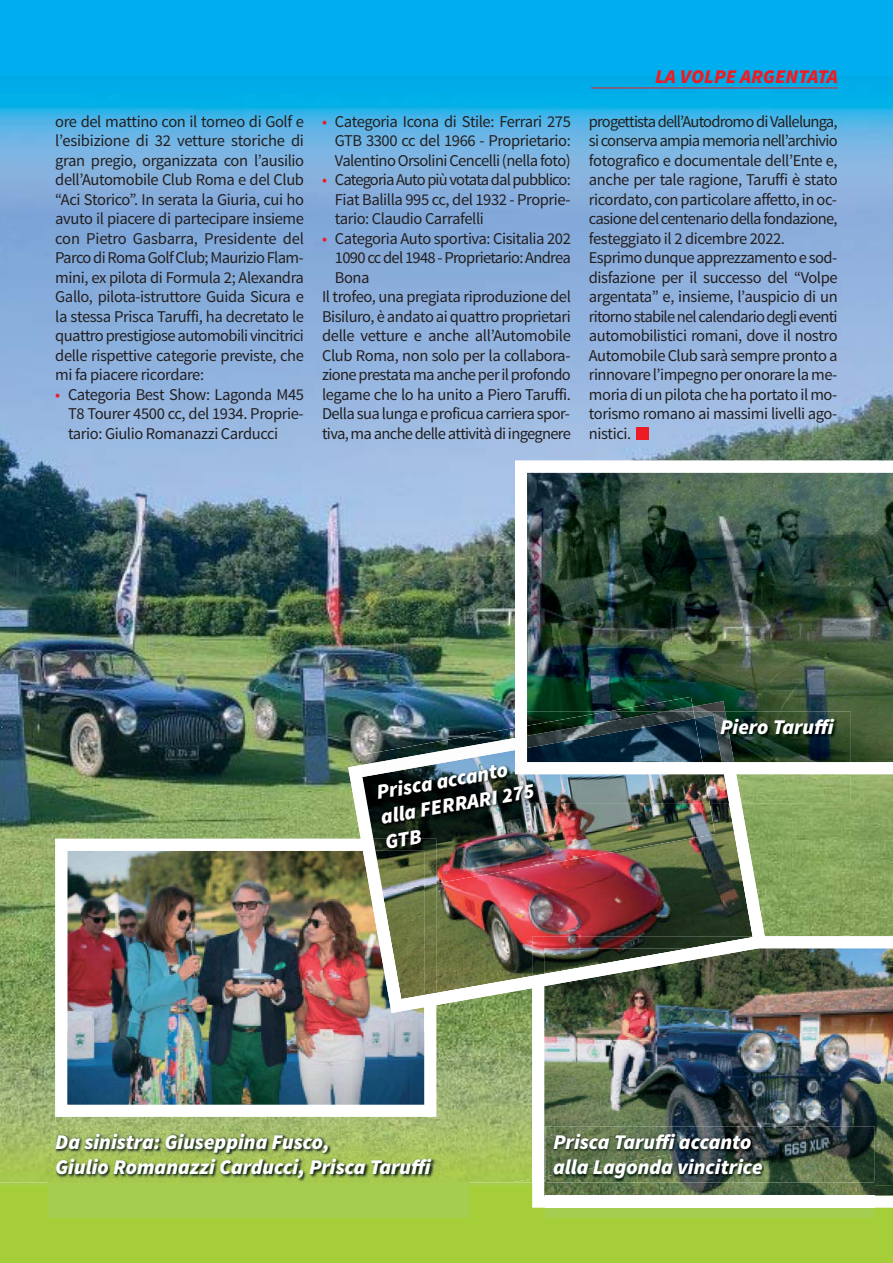
<style>
.page{position:relative;width:893px;height:1263px;background:#fff}
.page>*{position:absolute;margin:0;border:0;box-sizing:border-box;transform-origin:0 0}
.t1{font:italic 900 21px/25.2px "Source Sans Pro";color:#fff}
.t2{font:italic 900 19.5px "Source Sans Pro";color:#ed1c24}
.t3{font:16.5px/19.5px "Source Sans Pro";letter-spacing:-.03em;color:#231f20;text-align:justify}
.s1{color:#ed1c24}
</style>
<div class="page">
<img style="left:0;top:215px;width:893px;height:818px">
<div style="left:0;top:0;width:893px;height:84px;background:#00aeef"></div>
<svg style="left:0;top:84px;width:893px;height:131px;background:#5fb1e2"></svg>
<hr style="left:591px;top:88px;width:247px;height:1px;background:#ed1c24">
<div style="left:0;top:1183px;width:893px;height:80px;background:#a6ce39"></div>
<img style="left:0;top:1033px;width:532px;height:152px">
<svg style="left:506px;top:1182px;width:26px;height:1px"></svg>
<img style="left:510px;top:1179px;width:22px;height:3px">
<div style="left:636px;top:427px;width:13px;height:13px;background:#ed1c24"></div>
<img style="left:55px;top:839px;width:381px;height:278px">
<img style="left:532px;top:936px;width:361px;height:272px">
<img style="left:49px;top:1126px;width:420px;height:92px">
<img style="left:546px;top:1126px;width:329px;height:92px">
<img style="left:546px;top:1182px;width:329px;height:1px">
<img style="left:546px;top:1154px;width:129px;height:28px">
<img style="left:348px;top:701px;width:419px;height:312px">
<img style="left:515px;top:461px;width:378px;height:313px">
<img style="left:741px;top:774px;width:110px;height:29px">
<img style="left:715px;top:774px;width:9px;height:29px">
<img style="left:724px;top:774px;width:17px;height:29px">
<img style="left:734px;top:712px;width:117px;height:50px">
<img style="left:695px;top:712px;width:39px;height:50px">
<img style="left:715px;top:762px;width:136px;height:12px">
<img style="left:359px;top:728px;width:156px;height:49px">
<img style="left:362px;top:750px;width:353px;height:133px">
<img style="left:375px;top:885px;width:49px;height:8px">
<img style="left:373px;top:839px;width:63px;height:46px">
<img style="left:360px;top:738px;width:155px;height:39px">
<img style="left:515px;top:726px;width:190px;height:48px">
<img style="left:607px;top:697px;width:86px;height:15px">
<img style="left:664px;top:707px;width:30px;height:5px">
<img style="left:527px;top:774px;width:183px;height:29px">
<img style="left:527px;top:712px;width:168px;height:6px">
<img style="left:527px;top:718px;width:175px;height:44px">
<p class="t3" style="left:55px;top:113px;width:250px">ore del mattino con il torneo di Golf e l’esibizione di 32 vetture storiche di gran pregio, organizzata con l’ausilio dell’Automobile Club Roma e del Club “Aci Storico”. In serata la Giuria, cui ho avuto il piacere di partecipare insieme con Pietro Gasbarra, Presidente del Parco di Roma Golf Club; Maurizio Flam&shy;mini, ex pilota di Formula 2; Alexandra Gallo, pilota-istruttore Guida Sicura e la stessa Prisca Taruffi, ha decretato le quattro prestigiose automobili vincitrici delle rispettive categorie previste, che mi fa piacere ricordare:</p>
<p class="t3" style="left:68px;top:386px;width:238px;text-indent:-13px"><span class="s1">•</span> Categoria Best Show: Lagonda M45<br>T8 Tourer 4500 cc, del 1934. Proprie&shy;tario: Giulio Romanazzi Carducci</p>
<p class="t3" style="left:335px;top:113px;width:238px;text-indent:-13px"><span class="s1">•</span> Categoria Icona di Stile: Ferrari 275<br>GTB 3300 cc del 1966 - Proprietario:<br>Valentino Orsolini Cencelli (nella foto)</p>
<p class="t3" style="left:335px;top:172px;width:237px;text-indent:-13px"><span class="s1">•</span> Categoria Auto più votata dal pubblico:<br>Fiat Balilla 995 cc, del 1932 - Proprie&shy;tario: Claudio Carrafelli</p>
<p class="t3" style="left:322px;top:230px;width:250px"><span class="s1">•</span> Categoria Auto sportiva: Cisitalia 202</p>
<p class="t3" style="left:335px;top:250px;width:238px">1090 cc del 1948 - Proprietario: Andrea</p>
<p class="t3" style="left:335px;top:269px;width:36px">Bona</p>
<p class="t3" style="left:322px;top:289px;width:250px">Il trofeo, una pregiata riproduzione del</p>
<p class="t3" style="left:322px;top:308px;width:250px">Bisiluro, è andato ai quattro proprietari</p>
<p class="t3" style="left:322px;top:328px;width:250px">delle vetture e anche all’Automobile</p>
<p class="t3" style="left:322px;top:347px;width:250px">Club Roma, non solo per la collabora-</p>
<p class="t3" style="left:322px;top:367px;width:250px">zione prestata ma anche per il profondo</p>
<p class="t3" style="left:322px;top:386px;width:250px">legame che lo ha unito a Piero Taruffi.</p>
<p class="t3" style="left:322px;top:406px;width:249px">Della sua lunga e proficua carriera spor-</p>
<p class="t3" style="left:322px;top:425px;width:250px">tiva, ma anche delle attività di ingegnere</p>
<p class="t2" style="left:655px;top:68px;width:184px">LA VOLPE ARGENTATA</p>
<p class="t3" style="left:589px;top:113px;width:250px;text-align:left">progettista dell’Autodromo di Vallelunga, si conserva ampia memoria nell’archivio fotografico e documentale dell’Ente e, anche per tale ragione, Taruffi è stato ricordato, con particolare affetto, in oc&shy;casione del centenario della fondazione, festeggiato il 2 dicembre 2022.<br>Esprimo dunque apprezzamento e sod&shy;disfazione per il successo del “Volpe argentata” e, insieme, l’auspicio di un ritorno stabile nel calendario degli eventi automobilistici romani, dove il nostro Automobile Club sarà sempre pronto a rinnovare l’impegno per onorare la me&shy;moria di un pilota che ha portato il mo&shy;torismo romano ai massimi livelli ago&shy;nistici.</p>
<p class="t1" style="left:375px;top:782px;width:157px;rotate:-10deg">Prisca accanto alla FERRARI 275<br>GTB</p>
<p class="t1" style="left:720px;top:717px;width:115px">Piero Taruffi</p>
<p class="t1" style="left:55px;top:1131px;width:377px">Da sinistra: Giuseppina Fusco,<br>Giulio Romanazzi Carducci, Prisca Taruffi</p>
<p class="t1" style="left:553px;top:1131px;width:211px">Prisca Taruffi accanto alla Lagonda vincitrice</p>
</div>
